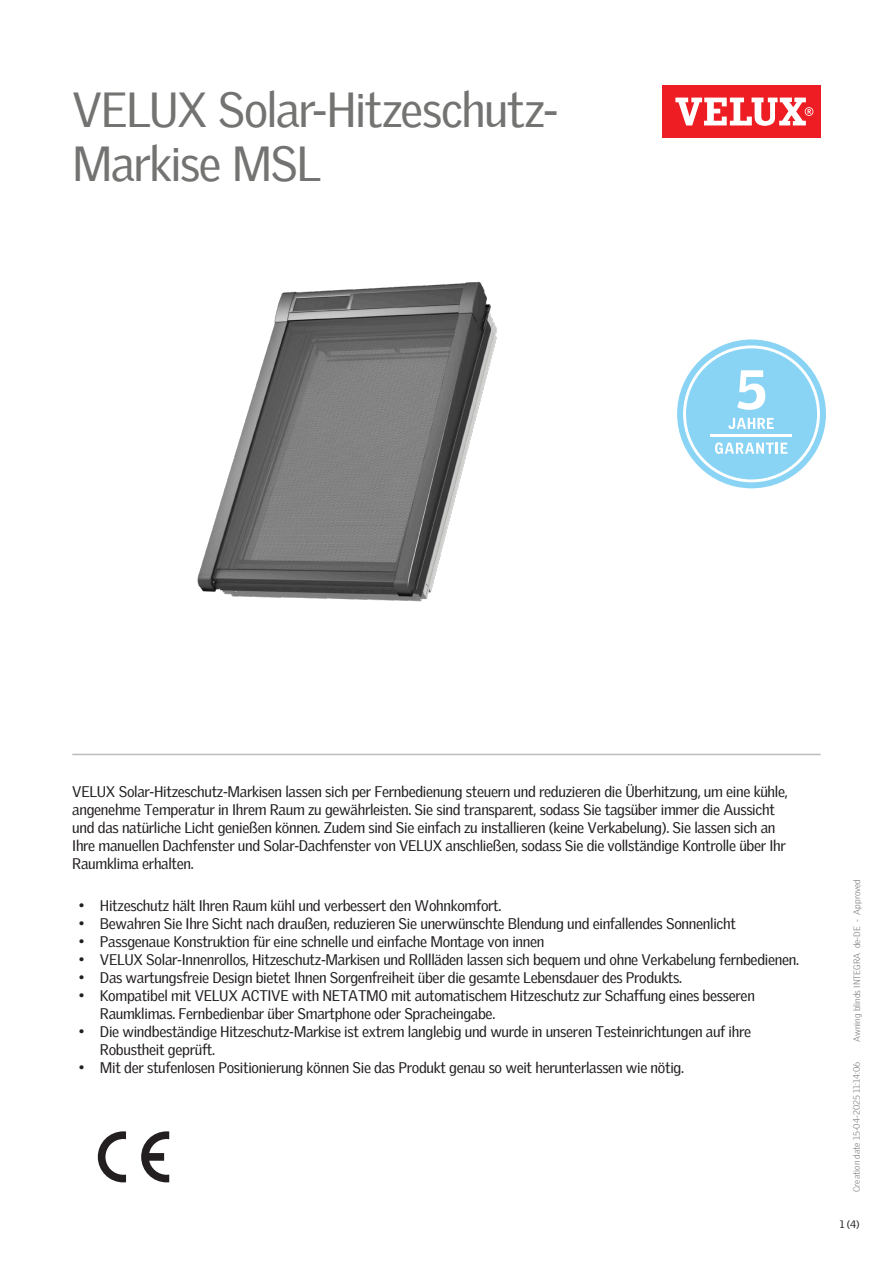
<style>
.page{position:relative;width:893px;height:1263px;background:#fff}
.page>*{position:absolute;margin:0;border:0;box-sizing:border-box;transform-origin:0 0}
.t1{font:900 54.15px "Velux Gothic";color:#fff}
.Headline{font:48px/54px "Velux Gothic";letter-spacing:-.03em;color:#737371}
.Body_Regular{font:15px/18px "Velux Gothic";letter-spacing:-.02em;color:#231f20}
.t2{font:10.5px "Velux Gothic";color:#231f20}
.t3{font:300 9px "Velux Gothic";color:#7c7e81}
</style>
<div class="page">
<div style="left:662px;top:85px;width:159px;height:53px;background:#ee1d23"></div>
<svg style="left:675px;top:98px;width:138px;height:28px"></svg>
<hr style="left:72px;top:754px;width:749px;height:1px;background:#bcbdbb">
<svg style="left:141px;top:1131px;width:28px;height:51px"></svg>
<svg style="left:98px;top:1131px;width:28px;height:51px"></svg>
<img style="left:197px;top:281px;width:300px;height:321px">
<svg style="left:677px;top:339px;width:149px;height:149px"></svg>
<p class="Headline" style="left:72px;top:79px;width:488px">VELUX Solar-Hitzeschutz-<br>Markise MSL</p>
<p class="t1" style="left:736px;top:355px;width:32px">5</p>
<p class="Body_Regular" style="left:72px;top:781px;width:717px">VELUX Solar-Hitzeschutz-Markisen lassen sich per Fernbedienung steuern und reduzieren die Überhitzung, um eine kühle, angenehme Temperatur in Ihrem Raum zu gewährleisten. Sie sind transparent, sodass Sie tagsüber immer die Aussicht und das natürliche Licht genießen können. Zudem sind Sie einfach zu installieren (keine Verkabelung). Sie lassen sich an Ihre manuellen Dachfenster und Solar-Dachfenster von VELUX anschließen, sodass Sie die vollständige Kontrolle über Ihr Raumklima erhalten.</p>
<p class="Body_Regular" style="left:79px;top:896px;width:424px">• Hitzeschutz hält Ihren Raum kühl und verbessert den Wohnkomfort.</p>
<p class="Body_Regular" style="left:79px;top:914px;width:659px">• Bewahren Sie Ihre Sicht nach draußen, reduzieren Sie unerwünschte Blendung und einfallendes Sonnenlicht</p>
<p class="Body_Regular" style="left:79px;top:932px;width:467px">• Passgenaue Konstruktion für eine schnelle und einfache Montage von innen</p>
<p class="Body_Regular" style="left:79px;top:950px;width:722px">• VELUX Solar-Innenrollos, Hitzeschutz-Markisen und Rollläden lassen sich bequem und ohne Verkabelung fernbedienen.</p>
<p class="Body_Regular" style="left:79px;top:968px;width:605px">• Das wartungsfreie Design bietet Ihnen Sorgenfreiheit über die gesamte Lebensdauer des Produkts.</p>
<p class="Body_Regular" style="left:100px;top:986px;width:656px;text-indent:-21px">• Kompatibel mit VELUX ACTIVE with NETATMO mit automatischem Hitzeschutz zur Schaffung eines besseren<br>Raumklimas. Fernbedienbar über Smartphone oder Spracheingabe.</p>
<p class="Body_Regular" style="left:100px;top:1022px;width:653px;text-indent:-21px">• Die windbeständige Hitzeschutz-Markise ist extrem langlebig und wurde in unseren Testeinrichtungen auf ihre<br>Robustheit geprüft.</p>
<p class="Body_Regular" style="left:79px;top:1058px;width:607px">• Mit der stufenlosen Positionierung können Sie das Produkt genau so weit herunterlassen wie nötig.</p>
<p class="t3" style="left:850px;top:1042px;width:164px;rotate:-90deg">Awning blinds INTEGRA de-DE - Approved</p>
<p class="t3" style="left:850px;top:1192px;width:131px;rotate:-90deg">Creation date 15-04-2025 11:14:06</p>
<p class="t2" style="left:840px;top:1216px;width:21px">1 (4)</p>
</div>
